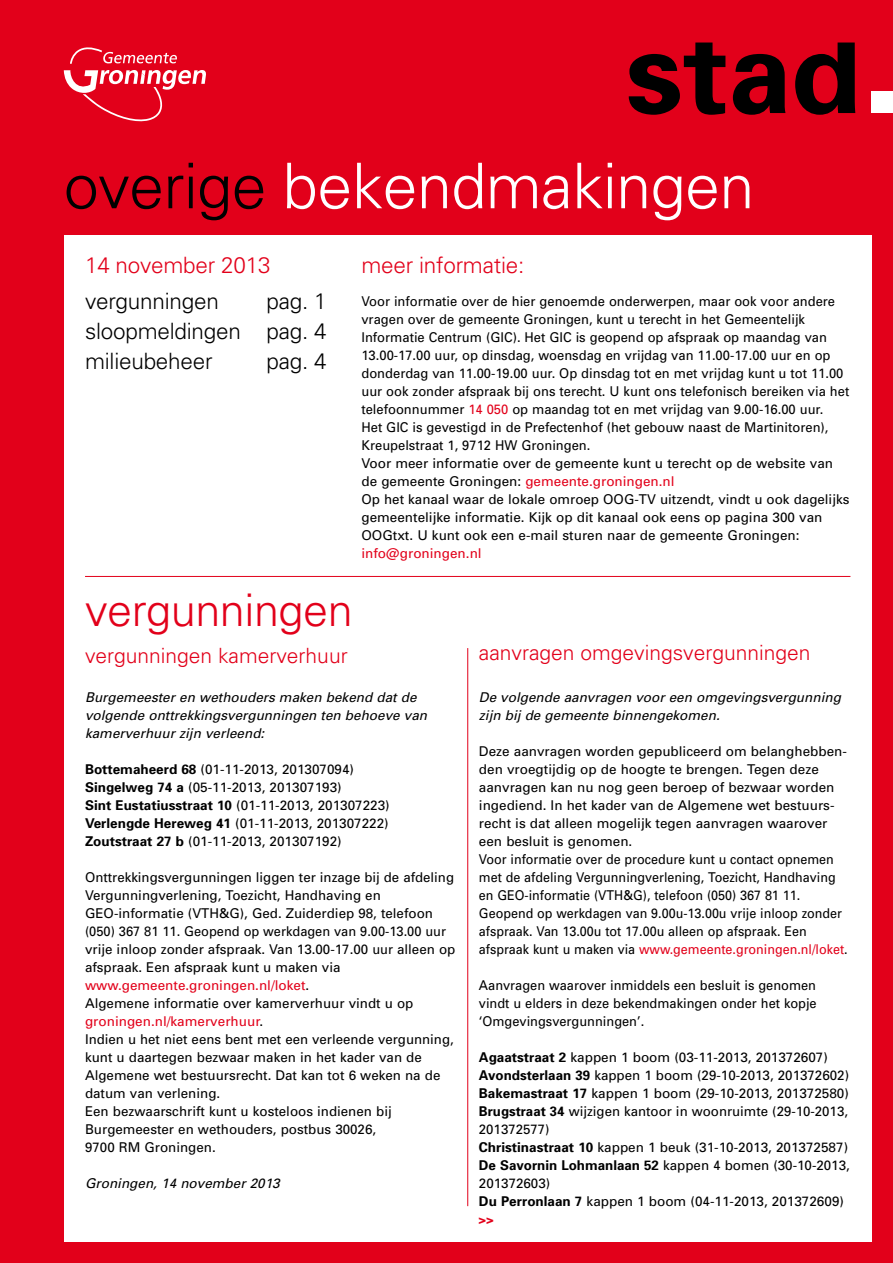
<style>
.page{position:relative;width:893px;height:1263px;background:#e2001a}
.page>*{position:absolute;margin:0;border:0;box-sizing:border-box;transform-origin:0 0}
.t1{font:300 63px "Univers";letter-spacing:-.01em;color:#fff}
.t2{font:300 45px "Univers";letter-spacing:-.01em;color:#e2001a}
.t3{font:300 22.5px/30px "Univers";letter-spacing:-.01em;color:#000;text-align:justify}
.t4{font:300 22.5px "Univers";letter-spacing:-.01em;color:#e2001a}
.t5{font:300 21px "Univers";color:#e2001a}
.t6{font:13.5px/18px "Univers";color:#000}
.t7{font:13.5px/18px "Univers";color:#000;scale:.96 1}
.t8{font:italic 13.5px/18px "Univers";color:#000}
.t9{font:13.5px/18px "Univers";color:#000;text-align:justify;scale:.95 1}
.t10{font:13.5px "Univers";color:#e2001a}
.s1{color:#000}
.s2{color:#e2001a}
.s3{font-weight:700}
.s4{font-weight:700;color:#e2001a}
</style>
<div class="page">
<svg style="left:629px;top:43px;width:226px;height:72px"></svg>
<div style="left:872px;top:92px;width:21px;height:21px;background:#fff"></div>
<svg style="left:64px;top:47px;width:142px;height:75px"></svg>
<div style="left:64px;top:236px;width:808px;height:1006px;background:#fff"></div>
<hr style="left:85px;top:576px;width:765px;height:1px;background:#e2001a">
<hr style="left:467px;top:648px;width:1px;height:558px;background:#e2001a">
<h1 class="t1" style="left:64px;top:148px;width:692px"><span class="s1">overige</span> bekendmakingen</h1>
<h3 class="t4" style="left:85px;top:252px;width:187px">14 november 2013</h3>
<h3 class="t4" style="left:361px;top:252px;width:164px">meer informatie:</h3>
<p class="t7" style="left:361px;top:292px;width:510px">Voor informatie over de hier genoemde onderwerpen, maar ook voor andere vragen over de gemeente Groningen, kunt u terecht in het Gemeentelijk Informatie Centrum (GIC). Het GIC is geopend op afspraak op maandag van 13.00-17.00 uur, op dinsdag, woensdag en vrijdag van 11.00-17.00 uur en op donderdag van 11.00-19.00 uur. Op dinsdag tot en met vrijdag kunt u tot 11.00 uur ook zonder afspraak bij ons terecht. U kunt ons telefonisch bereiken via het telefoonnummer <span class="s2">14 050</span> op maandag tot en met vrijdag van 9.00-16.00 uur.<br>Het GIC is gevestigd in de Prefectenhof (het gebouw naast de Martinitoren), Kreupelstraat 1, 9712 HW Groningen.<br>Voor meer informatie over de gemeente kunt u terecht op de website van de gemeente Groningen: <span class="s2">gemeente.groningen.nl<br></span>Op het kanaal waar de lokale omroep OOG-TV uitzendt, vindt u ook dagelijks gemeentelijke informatie. Kijk op dit kanaal ook eens op pagina 300 van OOGtxt. U kunt ook een e-mail sturen naar de gemeente Groningen:</p>
<p class="t10" style="left:361px;top:545px;width:122px">info@groningen.nl</p>
<h3 class="t3" style="left:85px;top:286px;width:135px">vergunningen</h3>
<h3 class="t3" style="left:85px;top:286px;width:243px;text-indent:182px">pag. 1 sloopmeldingen pag. 4 milieubeheer</h3>
<h3 class="t3" style="left:267px;top:346px;width:62px">pag. 4</h3>
<h2 class="t2" style="left:85px;top:583px;width:269px">vergunningen</h2>
<h3 class="t5" style="left:85px;top:643px;width:264px">vergunningen kamerverhuur</h3>
<p class="t8" style="left:85px;top:688px;width:344px">Burgemeester en wethouders maken bekend dat de volgende onttrekkingsvergunningen ten behoeve van kamerverhuur zijn verleend:</p>
<p class="t6" style="left:85px;top:760px;width:306px"><span class="s3">Bottemaheerd 68</span> (01-11-2013, 201307094)<br><span class="s3">Singelweg 74 a</span> (05-11-2013, 201307193)<br><span class="s3">Sint Eustatiusstraat 10</span> (01-11-2013, 201307223)<br><span class="s3">Verlengde Hereweg 41</span> (01-11-2013, 201307222)<br><span class="s3">Zoutstraat 27 b</span> (01-11-2013, 201307192)</p>
<p class="t6" style="left:85px;top:868px;width:372px">Onttrekkingsvergunningen liggen ter inzage bij de afdeling Vergunningverlening, Toezicht, Handhaving en GEO-informatie (VTH&amp;G), Ged. Zuiderdiep 98, telefoon (050) 367 81 11. Geopend op werkdagen van 9.00-13.00 uur vrije inloop zonder afspraak. Van 13.00-17.00 uur alleen op afspraak. Een afspraak kunt u maken via <span class="s2">www.gemeente.groningen.nl/loket</span>.<br>Algemene informatie over kamerverhuur vindt u op <span class="s2">groningen.nl/kamerverhuur</span>.<br>Indien u het niet eens bent met een verleende vergunning, kunt u daartegen bezwaar maken in het kader van de Algemene wet bestuursrecht. Dat kan tot 6 weken na de datum van verlening.<br>Een bezwaarschrift kunt u kosteloos indienen bij Burgemeester en wethouders, postbus 30026,<br>9700 RM Groningen.</p>
<p class="t8" style="left:85px;top:1174px;width:196px">Groningen, 14 november 2013</p>
<h3 class="t5" style="left:479px;top:640px;width:333px">aanvragen omgevingsvergunningen</h3>
<p class="t8" style="left:479px;top:688px;width:363px">De volgende aanvragen voor een omgevingsvergunning zijn bij de gemeente binnengekomen.</p>
<p class="t6" style="left:479px;top:742px;width:370px">Deze aanvragen worden gepubliceerd om belanghebben&shy;den vroegtijdig op de hoogte te brengen. Tegen deze aanvragen kan nu nog geen beroep of bezwaar worden ingediend. In het kader van de Algemene wet bestuurs&shy;recht is dat alleen mogelijk tegen aanvragen waarover een besluit is genomen.<br>Voor informatie over de procedure kunt u contact opnemen met de afdeling Vergunningverlening, Toezicht, Handhaving en GEO-informatie (VTH&amp;G), telefoon (050) 367 81 11.<br>Geopend op werkdagen van 9.00u-13.00u vrije inloop zonder afspraak. Van 13.00u tot 17.00u alleen op afspraak. Een afspraak kunt u maken via <span class="s2">www.gemeente.groningen.nl/loket</span>.</p>
<p class="t9" style="left:479px;top:976px;width:357px">Aanvragen waarover inmiddels een besluit is genomen vindt u elders in deze bekendmakingen onder het kopje ‘Omgevingsvergunningen’.</p>
<p class="t6" style="left:478px;top:1048px;width:373px"><span class="s3">Agaatstraat 2</span> kappen 1 boom (03-11-2013, 201372607)<br><span class="s3">Avondsterlaan 39</span> kappen 1 boom (29-10-2013, 201372602)<br><span class="s3">Bakemastraat 17</span> kappen 1 boom (29-10-2013, 201372580)<br><span class="s3">Brugstraat 34</span> wijzigen kantoor in woonruimte (29-10-2013, 201372577)<br><span class="s3">Christinastraat 10</span> kappen 1 beuk (31-10-2013, 201372587)<br><span class="s3">De Savornin Lohmanlaan 52</span> kappen 4 bomen (30-10-2013, 201372603)<br><span class="s3">Du Perronlaan 7</span> kappen 1 boom (04-11-2013, 201372609) <span class="s4">&gt;&gt;</span></p>
</div>
